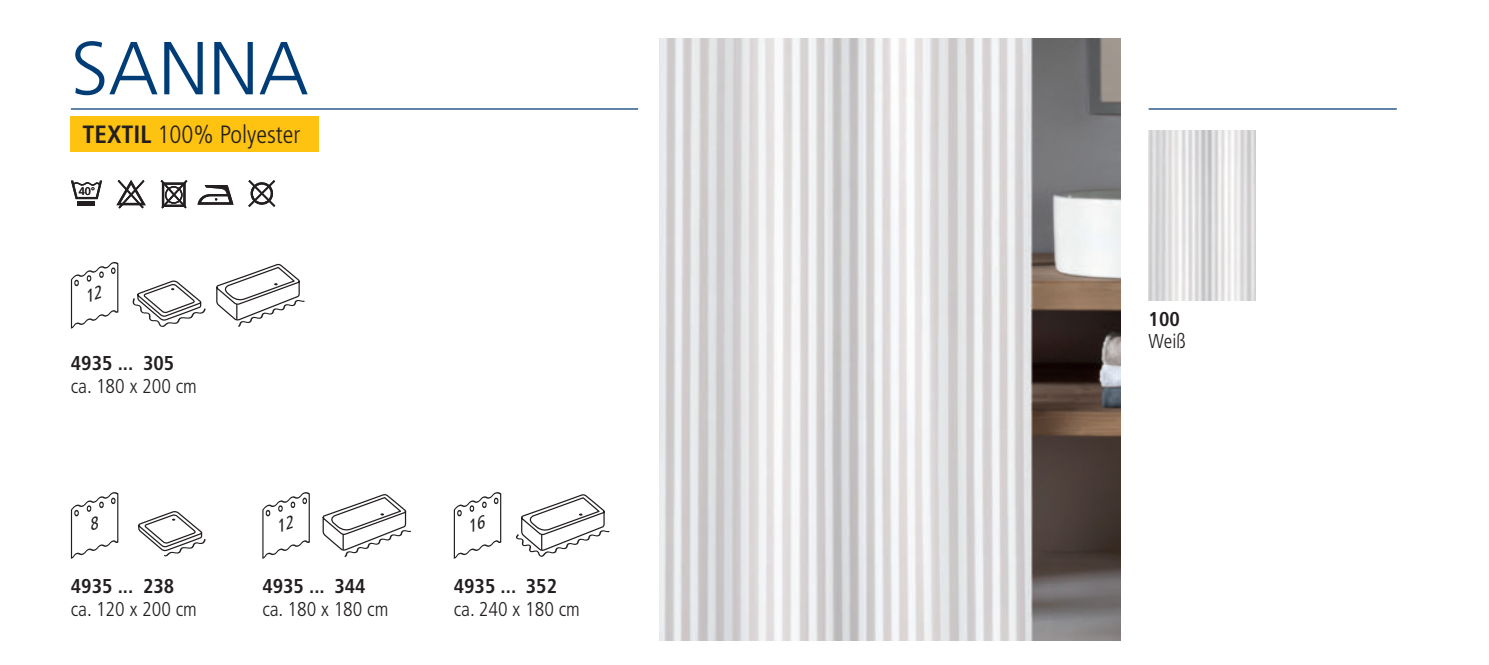
<style>
.page{position:relative;width:1489px;height:665px;background:#fff}
.page>*{position:absolute;margin:0;border:0;box-sizing:border-box;transform-origin:0 0}
.t1{font:300 75px "Frutiger LT Std";color:#003d76}
.t2{font:300 condensed 25px "Frutiger LT Std";color:#231f20}
.t3{font:300 condensed 20px "Frutiger LT Std";color:#231f20}
.t4{font:700 condensed 20px "Frutiger LT Std";color:#231f20}
.t5{font:11px "Frutiger LT Std";color:#231f20}
.s1{font-weight:700}
</style>
<div class="page">
<div style="left:71px;top:116px;width:248px;height:35px;background:#fec210"></div>
<hr style="left:1148px;top:108px;width:248px;height:2px;background:#003d76">
<hr style="left:71px;top:108px;width:567px;height:2px;background:#003d76">
<svg style="left:248px;top:180px;width:27px;height:27px"></svg>
<svg style="left:116px;top:180px;width:30px;height:29px"></svg>
<hr style="left:78px;top:202px;width:17px;height:4px;background:#231f20">
<svg style="left:71px;top:181px;width:31px;height:18px"></svg>
<svg style="left:197px;top:185px;width:36px;height:20px"></svg>
<svg style="left:161px;top:180px;width:26px;height:29px"></svg>
<img style="left:1148px;top:130px;width:106px;height:170px">
<img style="left:659px;top:38px;width:461px;height:602px">
<svg style="left:216px;top:263px;width:89px;height:64px"></svg>
<svg style="left:132px;top:280px;width:74px;height:47px"></svg>
<svg style="left:322px;top:494px;width:89px;height:63px"></svg>
<svg style="left:138px;top:511px;width:68px;height:46px"></svg>
<svg style="left:515px;top:494px;width:95px;height:63px"></svg>
<svg style="left:70px;top:262px;width:49px;height:67px"></svg>
<svg style="left:262px;top:492px;width:48px;height:67px"></svg>
<svg style="left:70px;top:492px;width:49px;height:67px"></svg>
<svg style="left:453px;top:492px;width:49px;height:67px"></svg>
<h1 class="t1" style="left:71px;top:26px;width:239px">SANNA</h1>
<p class="t2" style="left:82px;top:120px;width:219px"><span class="s1">TEXTIL</span> 100% Polyester</p>
<p class="t5" style="left:79px;top:185px;width:18px">40°</p>
<p class="t4" style="left:71px;top:351px;width:105px">4935 ... 305</p>
<p class="t3" style="left:71px;top:374px;width:128px">ca. 180 x 200 cm</p>
<p class="t4" style="left:71px;top:574px;width:105px">4935 ... 238</p>
<p class="t3" style="left:71px;top:597px;width:128px">ca. 120 x 200 cm</p>
<p class="t4" style="left:262px;top:574px;width:105px">4935 ... 344</p>
<p class="t3" style="left:262px;top:597px;width:128px">ca. 180 x 180 cm</p>
<p class="t4" style="left:454px;top:574px;width:105px">4935 ... 352</p>
<p class="t3" style="left:454px;top:597px;width:128px">ca. 240 x 180 cm</p>
<p class="t4" style="left:1148px;top:307px;width:33px">100</p>
<p class="t3" style="left:1148px;top:330px;width:39px">Weiß</p>
</div>
